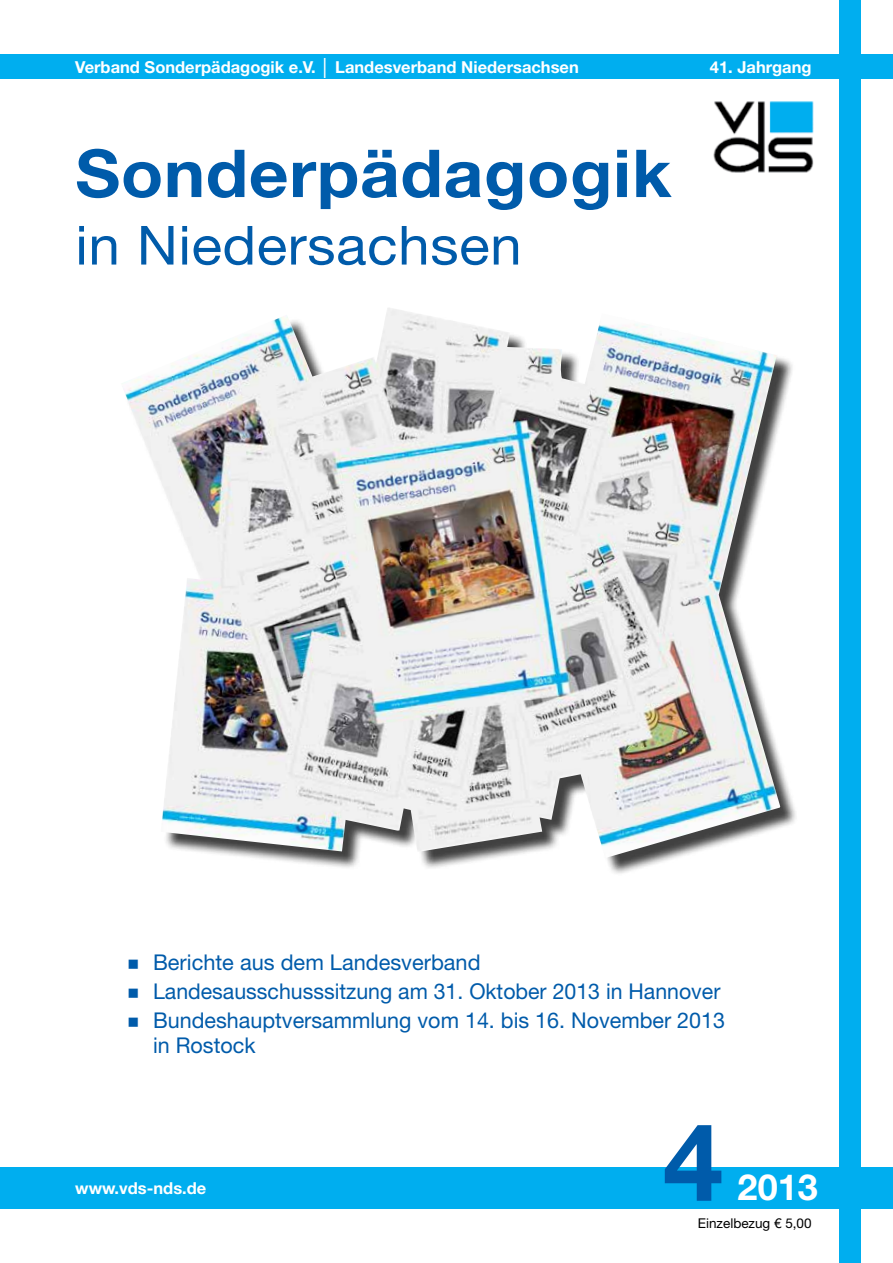
<style>
.page{position:relative;width:893px;height:1263px;background:#fff}
.page>*{position:absolute;margin:0;border:0;box-sizing:border-box;transform-origin:0 0}
.t1{font:700 108px "Helvetica Neue LT Std";color:#005baa}
.t2{font:700 66.15px "Helvetica Neue LT Std";letter-spacing:.01em;color:#005baa;scale:1.05 1}
.t3{font:54px "Helvetica Neue LT Std";letter-spacing:.01em;color:#005baa;scale:1.05 1}
.t4{font:700 36px "Helvetica Neue LT Std";color:#fff}
.t5{font:21.75px/24.8px "Helvetica Neue LT Std";color:#005baa}
.t6{font:700 16.5px "Helvetica Neue LT Std";color:#fff}
.t7{font:13.5px "Helvetica Neue LT Std";color:#000}
.s1{font-family:"Arial";font-weight:400}
</style>
<div class="page">
<div style="left:0;top:55px;width:893px;height:24px;background:#00aeef"></div>
<div style="left:0;top:1167px;width:893px;height:41px;background:#00aeef"></div>
<img style="left:713px;top:101px;width:101px;height:72px">
<div style="left:839px;top:0;width:21px;height:1263px;background:#00aeef"></div>
<div style="left:124px;top:310px;width:674px;height:566px;background:#000;opacity:.75"></div>
<img style="left:124px;top:308px;width:656px;height:550px">
<p class="t6" style="left:75px;top:57px;width:505px">Verband Sonderpädagogik e.V. <span class="s1">│</span> Landesverband Niedersachsen</p>
<p class="t6" style="left:710px;top:57px;width:103px">41. Jahrgang</p>
<h2 class="t2" style="left:75px;top:133px;width:569px">Sonderpädagogik</h2>
<h3 class="t3" style="left:75px;top:213px;width:427px">in Niedersachsen</h3>
<p class="t5" style="left:128px;top:949px;width:355px">■ Berichte aus dem Landesverband</p>
<p class="t5" style="left:128px;top:978px;width:594px">■ Landesausschusssitzung am 31. Oktober 2013 in Hannover</p>
<p class="t5" style="left:153px;top:1007px;width:574px;text-indent:-26px">■ Bundeshauptversammlung vom 14. bis 16. November 2013 in Rostock</p>
<p class="t6" style="left:75px;top:1177px;width:133px">www.vds-nds.de</p>
<h1 class="t1" style="left:663px;top:1095px;width:62px">4</h1>
<h3 class="t4" style="left:738px;top:1164px;width:82px">2013</h3>
<p class="t7" style="left:698px;top:1215px;width:115px">Einzelbezug € 5,00</p>
</div>
